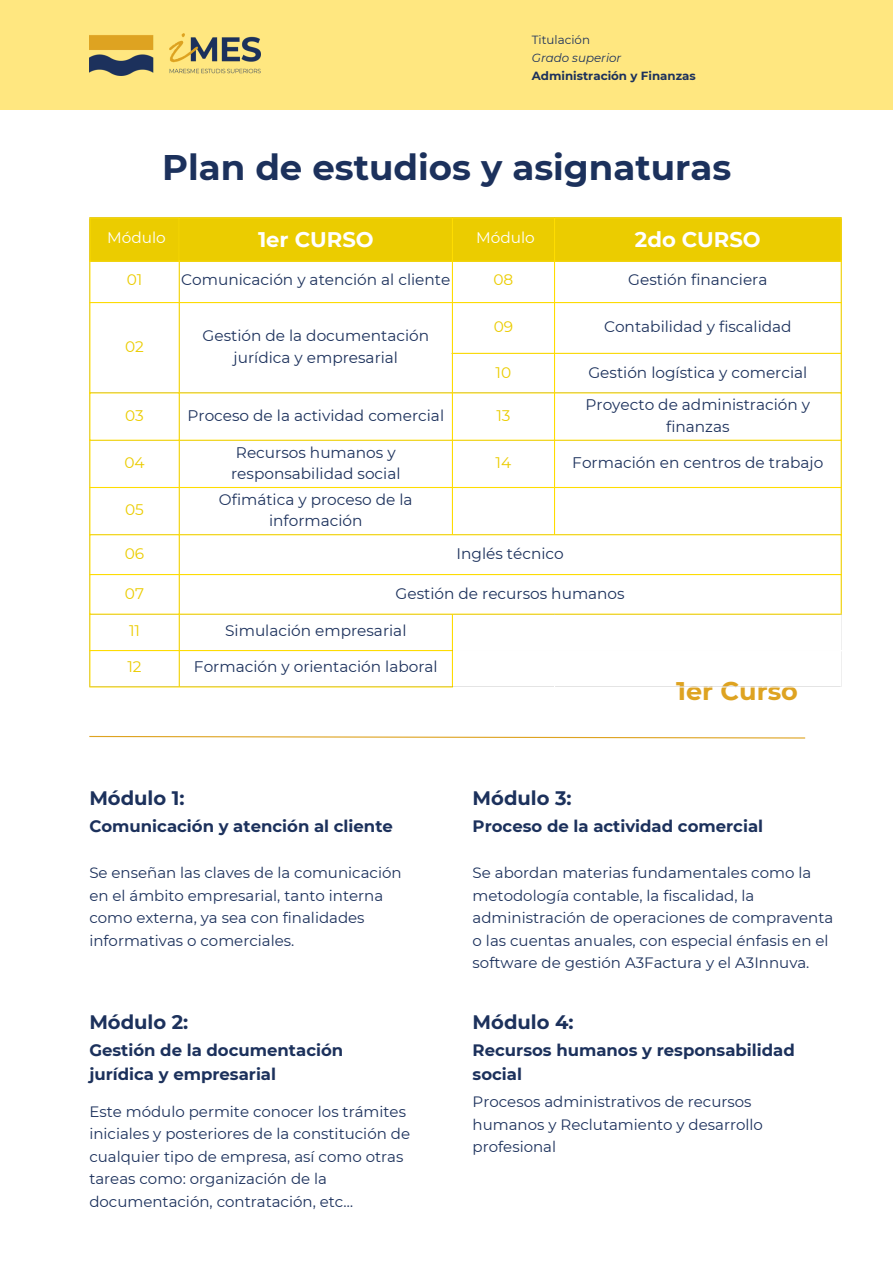
<style>
.page{position:relative;width:893px;height:1264px;background:#fff}
.page>*{position:absolute;margin:0;border:0;box-sizing:border-box;transform-origin:0 0}
.t1{font:700 35.55px "Montserrat";color:#1c315c}
.t2{font:700 25.5px "Montserrat";color:#dea321}
.t3{font:700 21.15px "Montserrat";color:#fff}
.t4{font:700 19.5px "Montserrat";color:#1c315c}
.t5{font:700 16.5px/24.8px "Montserrat";color:#1c315c}
.t6{font:15.3px/21.3px "Montserrat";color:#1c315c;text-align:center}
.t7{font:15.3px "Montserrat";color:#ebcc00}
.t8{font:15.3px "Montserrat";color:#fff}
.t9{font:15px/22.5px "Montserrat";color:#1c315c}
.t10{font:700 11.85px "Montserrat";color:#1c315c}
.t11{font:italic 11.85px "Montserrat";color:#1c315c}
.t12{font:11.85px "Montserrat";color:#1c315c}
</style>
<div class="page">
<svg style="left:89px;top:735px;width:717px;height:4px"></svg>
<div style="left:0;top:0;width:892px;height:110px;background:#ffe780"></div>
<img style="left:89px;top:34px;width:171px;height:42px">
<div style="left:90px;top:218px;width:750px;height:43px;background:#ebcc00"></div>
<hr style="left:89px;top:218px;width:1px;height:468px;background:#fd0">
<hr style="left:179px;top:218px;width:1px;height:468px;background:#fd0">
<hr style="left:452px;top:218px;width:1px;height:316px;background:#fd0">
<hr style="left:452px;top:614px;width:1px;height:72px;background:#fd0">
<hr style="left:554px;top:218px;width:1px;height:316px;background:#fd0">
<hr style="left:840px;top:218px;width:1px;height:395px;background:#fd0">
<hr style="left:89px;top:217px;width:752px;height:1px;background:#fd0">
<hr style="left:89px;top:261px;width:752px;height:1px;background:#fd0">
<hr style="left:89px;top:302px;width:752px;height:1px;background:#fd0">
<hr style="left:452px;top:353px;width:389px;height:1px;background:#fd0">
<hr style="left:89px;top:392px;width:752px;height:1px;background:#fd0">
<hr style="left:89px;top:439px;width:752px;height:2px;background:#fd0">
<hr style="left:89px;top:487px;width:752px;height:1px;background:#fd0">
<hr style="left:89px;top:534px;width:752px;height:1px;background:#fd0">
<hr style="left:89px;top:574px;width:752px;height:1px;background:#fd0">
<hr style="left:89px;top:613px;width:752px;height:1px;background:#fd0">
<hr style="left:89px;top:650px;width:364px;height:1px;background:#fd0">
<hr style="left:89px;top:686px;width:364px;height:1px;background:#fd0">
<p class="t12" style="left:532px;top:33px;width:60px">Titulación</p>
<p class="t11" style="left:532px;top:50px;width:91px">Grado superior</p>
<p class="t10" style="left:532px;top:68px;width:165px">Administración y Finanzas</p>
<p class="t1" style="left:162px;top:145px;width:570px">Plan de estudios y asignaturas</p>
<p class="t8" style="left:107px;top:228px;width:60px">Módulo</p>
<p class="t3" style="left:258px;top:226px;width:117px">1er CURSO</p>
<p class="t8" style="left:476px;top:228px;width:60px">Módulo</p>
<p class="t3" style="left:635px;top:226px;width:127px">2do CURSO</p>
<p class="t7" style="left:127px;top:270px;width:17px">01</p>
<p class="t6" style="left:181px;top:269px;width:270px">Comunicación y atención al cliente</p>
<p class="t7" style="left:493px;top:270px;width:21px">08</p>
<p class="t6" style="left:628px;top:269px;width:141px">Gestión financiera</p>
<p class="t7" style="left:125px;top:337px;width:20px">02</p>
<p class="t6" style="left:202px;top:325px;width:228px">Gestión de la documentación jurídica y empresarial</p>
<p class="t7" style="left:493px;top:317px;width:21px">09</p>
<p class="t6" style="left:604px;top:316px;width:189px">Contabilidad y fiscalidad</p>
<p class="t7" style="left:495px;top:363px;width:17px">10</p>
<p class="t6" style="left:588px;top:361px;width:220px">Gestión logística y comercial</p>
<p class="t7" style="left:125px;top:405px;width:20px">03</p>
<p class="t6" style="left:187px;top:404px;width:258px">Proceso de la actividad comercial</p>
<p class="t7" style="left:496px;top:405px;width:16px">13</p>
<p class="t6" style="left:585px;top:394px;width:226px">Proyecto de administración y finanzas</p>
<p class="t7" style="left:124px;top:453px;width:22px">04</p>
<p class="t6" style="left:231px;top:441px;width:171px">Recursos humanos y responsabilidad social</p>
<p class="t7" style="left:495px;top:453px;width:17px">14</p>
<p class="t6" style="left:572px;top:451px;width:252px">Formación en centros de trabajo</p>
<p class="t7" style="left:125px;top:500px;width:20px">05</p>
<h2 class="t6" style="left:219px;top:489px;width:195px">Ofimática y proceso de la información</h2>
<h3 class="t7" style="left:125px;top:544px;width:21px">06</h3>
<h4 class="t6" style="left:456px;top:543px;width:109px">Inglés técnico</h4>
<h3 class="t7" style="left:125px;top:584px;width:21px">07</h3>
<h4 class="t6" style="left:395px;top:582px;width:230px">Gestión de recursos humanos</h4>
<h3 class="t7" style="left:129px;top:621px;width:13px">11</h3>
<h4 class="t6" style="left:225px;top:620px;width:183px">Simulación empresarial</h4>
<h3 class="t7" style="left:127px;top:657px;width:16px">12</h3>
<h4 class="t6" style="left:194px;top:656px;width:245px">Formación y orientación laboral</h4>
<p class="t4" style="left:89px;top:785px;width:97px">Módulo 1:</p>
<p class="t5" style="left:89px;top:813px;width:305px">Comunicación y atención al cliente</p>
<p class="t9" style="left:89px;top:861px;width:314px">Se enseñan las claves de la comunicación en el ámbito empresarial, tanto interna como externa, ya sea con finalidades informativas o comerciales.</p>
<h1 class="t4" style="left:89px;top:1009px;width:101px">Módulo 2:</h1>
<h1 class="t5" style="left:89px;top:1037px;width:255px">Gestión de la documentación jurídica y empresarial</h1>
<p class="t9" style="left:89px;top:1100px;width:322px">Este módulo permite conocer los trámites iniciales y posteriores de la constitución de cualquier tipo de empresa, así como otras tareas como: organización de la documentación, contratación, etc…</p>
<p class="t2" style="left:676px;top:675px;width:123px">1er Curso</p>
<p class="t4" style="left:472px;top:785px;width:101px">Módulo 3:</p>
<p class="t5" style="left:472px;top:813px;width:292px">Proceso de la actividad comercial</p>
<p class="t9" style="left:472px;top:861px;width:362px">Se abordan materias fundamentales como la metodología contable, la fiscalidad, la administración de operaciones de compraventa o las cuentas anuales, con especial énfasis en el software de gestión A3Factura y el A3Innuva.</p>
<p class="t4" style="left:472px;top:1009px;width:102px">Módulo 4:</p>
<p class="t5" style="left:472px;top:1037px;width:324px">Recursos humanos y responsabilidad social</p>
<p class="t9" style="left:472px;top:1090px;width:292px">Procesos administrativos de recursos humanos y Reclutamiento y desarrollo profesional</p>
</div>
